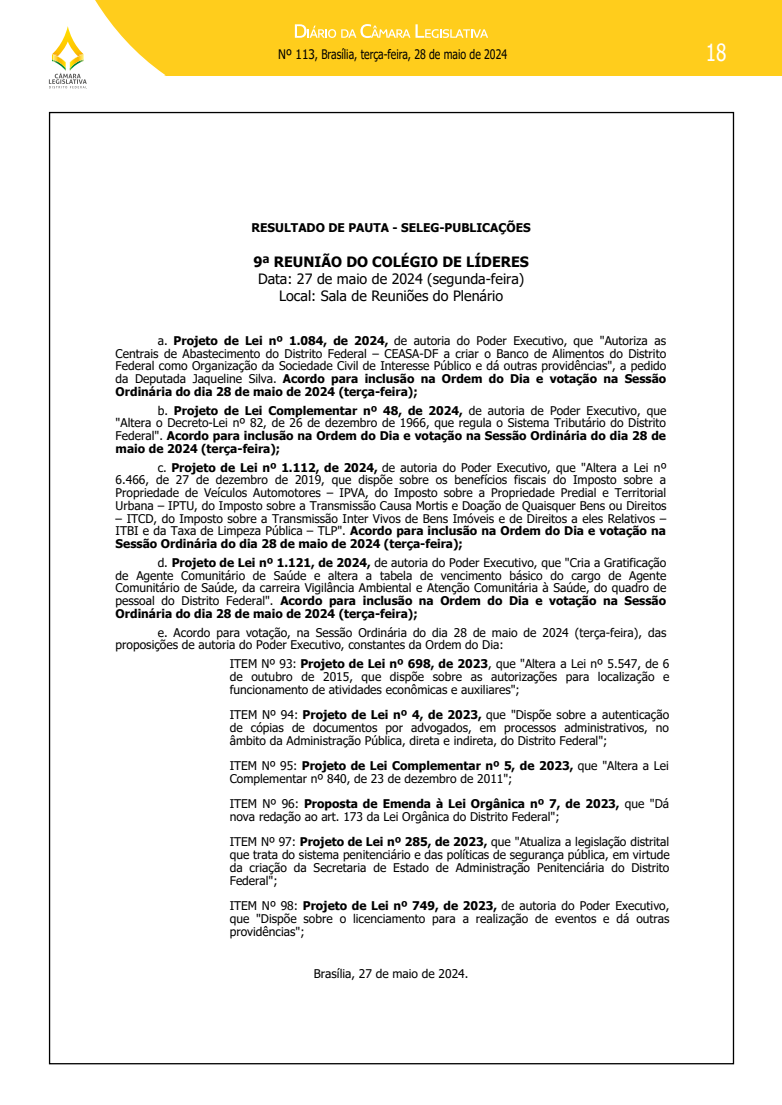
<style>
.page{position:relative;width:782px;height:1105px;background:#fff}
.page>*{position:absolute;margin:0;border:0;box-sizing:border-box;transform-origin:0 0}
.t1{font:23.6px "Tahoma";color:#fff;scale:.8 1}
.t2{font:14.2px/17.3px "Tahoma";color:#000;text-align:center}
.t3{font:700 14.2px "Tahoma";color:#000}
.t4{font:13.1px "Tahoma";color:#000;scale:.9 1}
.t5{font:12px/12.7px "Tahoma";color:#000;text-align:justify}
.t6{font:700 12px/12.7px "Tahoma";color:#000;text-align:justify}
.s1{font-weight:700}
.s2{font-weight:400}
</style>
<div class="page">
<div style="left:0;top:0;width:781px;height:75px;background:#ffcd1c"></div>
<svg style="left:0;top:0;width:165px;height:89px"></svg>
<svg style="left:295px;top:24px;width:193px;height:14px"></svg>
<p class="t4" style="left:278px;top:46px;width:256px">Nº 113, Brasília, terça-feira, 28 de maio de 2024</p>
<h1 class="t1" style="left:705px;top:36px;width:27px">18</h1>
<p class="t6" style="left:251px;top:222px;width:280px">RESULTADO DE PAUTA - SELEG-PUBLICAÇÕES</p>
<p class="t3" style="left:253px;top:252px;width:277px">9ª REUNIÃO DO COLÉGIO DE LÍDERES</p>
<p class="t2" style="left:258px;top:271px;width:268px">Data: 27 de maio de 2024 (segunda-feira)<br>Local: Sala de Reuniões do Plenário</p>
<p class="t5" style="left:116px;top:335px;width:552px;text-indent:42px">a. <span class="s1">Projeto de Lei nº 1.084, de 2024,</span> de autoria do Poder Executivo, que "Autoriza as Centrais de Abastecimento do Distrito Federal – CEASA-DF a criar o Banco de Alimentos do Distrito Federal como Organização da Sociedade Civil de Interesse Público e dá outras providências", a pedido da Deputada Jaqueline Silva. <span class="s1">Acordo para inclusão na Ordem do Dia e votação na Sessão Ordinária do dia 28 de maio de 2024 (terça-feira);</span></p>
<p class="t6" style="left:116px;top:404px;width:552px;text-indent:42px"><span class="s2">b.</span> Projeto de Lei Complementar nº 48, de 2024, <span class="s2">de autoria de Poder Executivo, que "Altera o Decreto-Lei nº 82, de 26 de dezembro de 1966, que regula o Sistema Tributário do Distrito Federal".</span> Acordo para inclusão na Ordem do Dia e votação na Sessão Ordinária do dia 28 de maio de 2024 (terça-feira);</p>
<p class="t5" style="left:116px;top:462px;width:552px;text-indent:42px">c. <span class="s1">Projeto de Lei nº 1.112, de 2024,</span> de autoria do Poder Executivo, que "Altera a Lei nº 6.466, de 27 de dezembro de 2019, que dispõe sobre os benefícios fiscais do Imposto sobre a Propriedade de Veículos Automotores – IPVA, do Imposto sobre a Propriedade Predial e Territorial Urbana – IPTU, do Imposto sobre a Transmissão Causa Mortis e Doação de Quaisquer Bens ou Direitos</p>
<p class="t5" style="left:116px;top:513px;width:552px">– ITCD, do Imposto sobre a Transmissão Inter Vivos de Bens Imóveis e de Direitos a eles Relativos – ITBI e da Taxa de Limpeza Pública – TLP". <span class="s1">Acordo para inclusão na Ordem do Dia e votação na Sessão Ordinária do dia 28 de maio de 2024 (terça-feira);</span></p>
<p class="t5" style="left:116px;top:557px;width:552px;text-indent:42px">d. <span class="s1">Projeto de Lei nº 1.121, de 2024,</span> de autoria do Poder Executivo, que "Cria a Gratificação de Agente Comunitário de Saúde e altera a tabela de vencimento básico do cargo de Agente Comunitário de Saúde, da carreira Vigilância Ambiental e Atenção Comunitária à Saúde, do quadro de pessoal do Distrito Federal". <span class="s1">Acordo para inclusão na Ordem do Dia e votação na Sessão Ordinária do dia 28 de maio de 2024 (terça-feira);</span></p>
<p class="t5" style="left:116px;top:627px;width:552px;text-indent:42px">e. Acordo para votação, na Sessão Ordinária do dia 28 de maio de 2024 (terça-feira), das proposições de autoria do Poder Executivo, constantes da Ordem do Dia:</p>
<p class="t5" style="left:230px;top:658px;width:441px">ITEM Nº 93: <span class="s1">Projeto de Lei nº 698, de 2023</span>, que "Altera a Lei nº 5.547, de 6 de outubro de 2015, que dispõe sobre as autorizações para localização e funcionamento de atividades econômicas e auxiliares";</p>
<p class="t5" style="left:230px;top:709px;width:441px">ITEM Nº 94: <span class="s1">Projeto de Lei nº 4, de 2023,</span> que "Dispõe sobre a autenticação de cópias de documentos por advogados, em processos administrativos, no âmbito da Administração Pública, direta e indireta, do Distrito Federal";</p>
<p class="t5" style="left:230px;top:760px;width:440px">ITEM Nº 95: <span class="s1">Projeto de Lei Complementar nº 5, de 2023,</span> que "Altera a Lei<br>Complementar nº 840, de 23 de dezembro de 2011";</p>
<p class="t5" style="left:230px;top:798px;width:440px">ITEM Nº 96: <span class="s1">Proposta de Emenda à Lei Orgânica nº 7, de 2023,</span> que "Dá nova redação ao art. 173 da Lei Orgânica do Distrito Federal";</p>
<p class="t5" style="left:230px;top:836px;width:441px">ITEM Nº 97: <span class="s1">Projeto de Lei nº 285, de 2023,</span> que "Atualiza a legislação distrital que trata do sistema penitenciário e das políticas de segurança pública, em virtude da criação da Secretaria de Estado de Administração Penitenciária do Distrito Federal";</p>
<p class="t5" style="left:230px;top:900px;width:441px">ITEM Nº 98: <span class="s1">Projeto de Lei nº 749, de 2023,</span> de autoria do Poder Executivo, que "Dispõe sobre o licenciamento para a realização de eventos e dá outras providências";</p>
<p class="t5" style="left:314px;top:968px;width:156px">Brasília, 27 de maio de 2024.</p>
</div>
